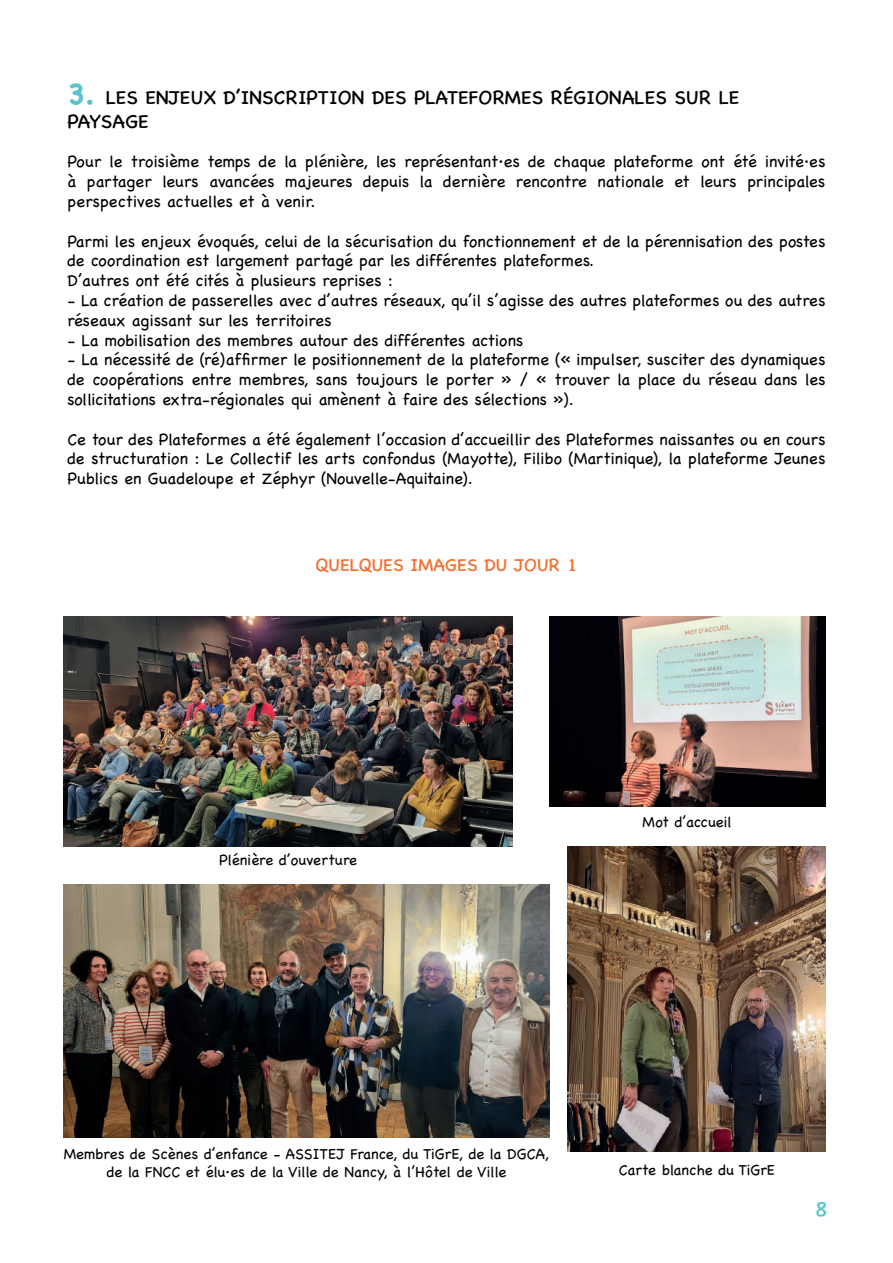
<style>
.page{position:relative;width:893px;height:1263px;background:#fff}
.page>*{position:absolute;margin:0;border:0;box-sizing:border-box;transform-origin:0 0}
.t1{font:21px "Chalkboard SE";color:#59c5cb}
.t2{font:19.5px/23.4px "Chalkboard SE";color:#000001}
.t3{font:18px "Chalkboard SE";color:#f36f2f}
.t4{font:300 16.5px/19.8px "Chalkboard SE";color:#000001;text-align:justify}
.t5{font:300 15px/18px "Chalkboard SE";color:#000001;text-align:center}
.s1{font-weight:700;font-size:30px;color:#59c5cb}
</style>
<div class="page">
<img style="left:568px;top:847px;width:257px;height:305px">
<img style="left:64px;top:884px;width:485px;height:254px">
<img style="left:64px;top:617px;width:448px;height:229px">
<img style="left:549px;top:617px;width:276px;height:189px">
<p class="t2" style="left:68px;top:85px;width:673px"><span class="s1">3.</span> LES ENJEUX D’INSCRIPTION DES PLATEFORMES RÉGIONALES SUR LE<br>PAYSAGE</p>
<p class="t4" style="left:68px;top:151px;width:759px">Pour le troisième temps de la plénière, les représentant·es de chaque plateforme ont été invité·es à partager leurs avancées majeures depuis la dernière rencontre nationale et leurs principales perspectives actuelles et à venir.</p>
<p class="t4" style="left:68px;top:230px;width:759px;text-align:left">Parmi les enjeux évoqués, celui de la sécurisation du fonctionnement et de la pérennisation des postes de coordination est largement partagé par les différentes plateformes.<br>D’autres ont été cités à plusieurs reprises :</p>
<p class="t4" style="left:68px;top:289px;width:759px">- La création de passerelles avec d’autres réseaux, qu’il s’agisse des autres plateformes ou des autres réseaux agissant sur les territoires</p>
<p class="t4" style="left:68px;top:329px;width:457px">- La mobilisation des membres autour des différentes actions</p>
<p class="t4" style="left:68px;top:349px;width:759px">- La nécessité de (ré)affirmer le positionnement de la plateforme (« impulser, susciter des dynamiques de coopérations entre membres, sans toujours le porter » / « trouver la place du réseau dans les sollicitations extra-régionales qui amènent à faire des sélections »).</p>
<p class="t4" style="left:68px;top:428px;width:759px">Ce tour des Plateformes a été également l’occasion d’accueillir des Plateformes naissantes ou en cours de structuration : Le Collectif les arts confondus (Mayotte), Filibo (Martinique), la plateforme Jeunes Publics en Guadeloupe et Zéphyr (Nouvelle-Aquitaine).</p>
<p class="t3" style="left:316px;top:549px;width:263px">QUELQUES IMAGES DU JOUR 1</p>
<p class="t5" style="left:219px;top:850px;width:140px">Plénière d’ouverture</p>
<p class="t5" style="left:642px;top:812px;width:91px">Mot d’accueil</p>
<p class="t5" style="left:64px;top:1144px;width:487px">Membres de Scènes d’enfance - ASSITEJ France, du TiGrE, de la DGCA, de la FNCC et élu·es de la Ville de Nancy, à l’Hôtel de Ville</p>
<p class="t5" style="left:619px;top:1160px;width:158px">Carte blanche du TiGrE</p>
<p class="t1" style="left:815px;top:1190px;width:13px">8</p>
</div>
